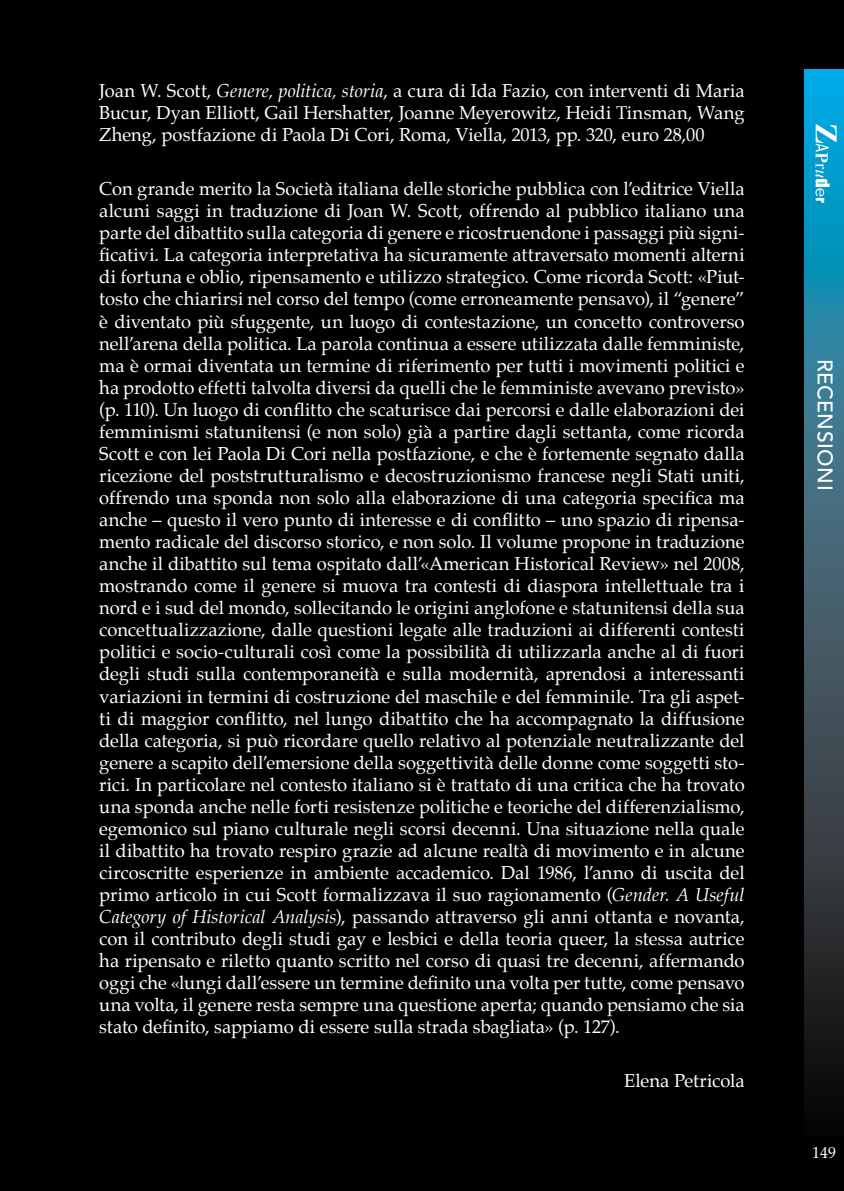
<style>
.page{position:relative;width:844px;height:1191px;background:#fff}
.page>*{position:absolute;margin:0;border:0;box-sizing:border-box;transform-origin:0 0}
.t1{font:500 21px "Avenir";letter-spacing:.025em;color:#fff}
.t2{font:18.38px/22.1px "Palatino";letter-spacing:-.005em;color:#fff;text-align:justify}
.t3{font:15.75px "Palatino";color:#fff}
.s1{font-style:italic}
</style>
<div class="page">
<div style="left:0;top:0;width:843px;height:1191px;background:#000"></div>
<svg style="left:804px;top:69px;width:39px;height:1030px;background:#2c5e70"></svg>
<svg style="left:815px;top:124px;width:21px;height:79px;background:#44b8dc"></svg>
<p class="t2" style="left:99px;top:80px;width:646px">Joan W. Scott, <span class="s1">Genere, politica, storia</span>, a cura di Ida Fazio, con interventi di Maria Bucur, Dyan Elliott, Gail Hershatter, Joanne Meyerowitz, Heidi Tinsman, Wang Zheng, postfazione di Paola Di Cori, Roma, Viella, 2013, pp. 320, euro 28,00</p>
<p class="t2" style="left:99px;top:178px;width:646px">Con grande merito la Società italiana delle storiche pubblica con l’editrice Viella alcuni saggi in traduzione di Joan W. Scott, offrendo al pubblico italiano una parte del dibattito sulla categoria di genere e ricostruendone i passaggi più signi&shy;ficativi. La categoria interpretativa ha sicuramente attraversato momenti alterni di fortuna e oblio, ripensamento e utilizzo strategico. Come ricorda Scott: «Piut&shy;tosto che chiarirsi nel corso del tempo (come erroneamente pensavo), il “genere” è diventato più sfuggente, un luogo di contestazione, un concetto controverso nell’arena della politica. La parola continua a essere utilizzata dalle femministe, ma è ormai diventata un termine di riferimento per tutti i movimenti politici e ha prodotto effetti talvolta diversi da quelli che le femministe avevano previsto» (p. 110). Un luogo di conflitto che scaturisce dai percorsi e dalle elaborazioni dei femminismi statunitensi (e non solo) già a partire dagli settanta, come ricorda Scott e con lei Paola Di Cori nella postfazione, e che è fortemente segnato dalla ricezione del poststrutturalismo e decostruzionismo francese negli Stati uniti, offrendo una sponda non solo alla elaborazione di una categoria specifica ma anche – questo il vero punto di interesse e di conflitto – uno spazio di ripensa&shy;mento radicale del discorso storico, e non solo. Il volume propone in traduzione anche il dibattito sul tema ospitato dall’«American Historical Review» nel 2008, mostrando come il genere si muova tra contesti di diaspora intellettuale tra i nord e i sud del mondo, sollecitando le origini anglofone e statunitensi della sua concettualizzazione, dalle questioni legate alle traduzioni ai differenti contesti politici e socio-culturali così come la possibilità di utilizzarla anche al di fuori degli studi sulla contemporaneità e sulla modernità, aprendosi a interessanti variazioni in termini di costruzione del maschile e del femminile. Tra gli aspet&shy;ti di maggior conflitto, nel lungo dibattito che ha accompagnato la diffusione della categoria, si può ricordare quello relativo al potenziale neutralizzante del genere a scapito dell’emersione della soggettività delle donne come soggetti sto&shy;rici. In particolare nel contesto italiano si è trattato di una critica che ha trovato una sponda anche nelle forti resistenze politiche e teoriche del differenzialismo, egemonico sul piano culturale negli scorsi decenni. Una situazione nella quale il dibattito ha trovato respiro grazie ad alcune realtà di movimento e in alcune circoscritte esperienze in ambiente accademico. Dal 1986, l’anno di uscita del primo articolo in cui Scott formalizzava il suo ragionamento (<span class="s1">Gender. A Useful Category of Historical Analysis</span>), passando attraverso gli anni ottanta e novanta, con il contributo degli studi gay e lesbici e della teoria queer, la stessa autrice ha ripensato e riletto quanto scritto nel corso di quasi tre decenni, affermando oggi che «lungi dall’essere un termine definito una volta per tutte, come pensavo una volta, il genere resta sempre una questione aperta; quando pensiamo che sia stato definito, sappiamo di essere sulla strada sbagliata» (p. 127).</p>
<p class="t2" style="left:624px;top:1070px;width:122px">Elena Petricola</p>
<p class="t1" style="left:837px;top:358px;width:133px;rotate:90deg">RECENSIONI</p>
<p class="t3" style="left:812px;top:1139px;width:25px">149</p>
</div>
